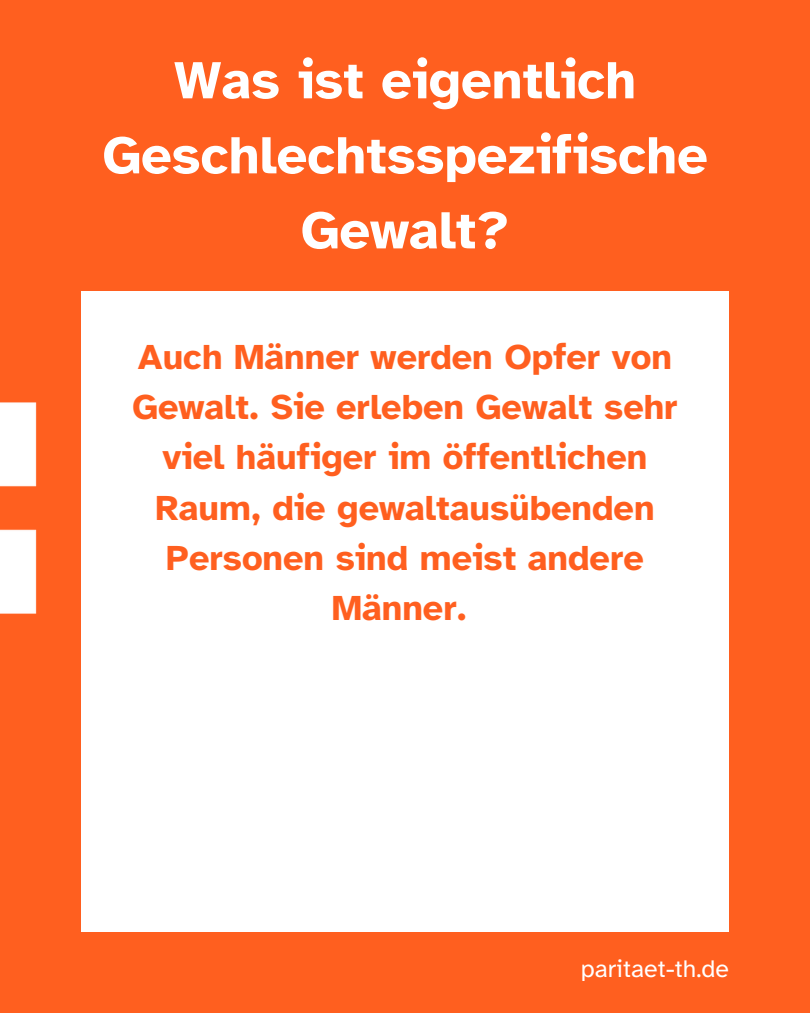
<style>
.page{position:relative;width:810px;height:1013px;background:#fff}
.page>*{position:absolute;margin:0;border:0;box-sizing:border-box;transform-origin:0 0}
.t1{font:700 54.1px/75px "Atkinson Hyperlegible";color:#fff;text-align:center}
.t2{font:700 36px/50.2px "Atkinson Hyperlegible";color:#ff5f1f;text-align:center}
.t3{font:24.8px "Atkinson Hyperlegible";color:#fff}
</style>
<div class="page">
<div style="left:0;top:0;width:810px;height:1012px;background:#ff5f1f"></div>
<img style="left:0;top:402px;width:37px;height:212px">
<div style="left:81px;top:291px;width:648px;height:641px;background:#fff"></div>
<p class="t1" style="left:102px;top:46px;width:607px">Was ist eigentlich<br>Geschlechtsspezifische<br>Gewalt?</p>
<h1 class="t2" style="left:132px;top:334px;width:547px">Auch Männer werden Opfer von<br>Gewalt. Sie erleben Gewalt sehr viel häufiger im öffentlichen<br>Raum, die gewaltausübenden<br>Personen sind meist andere<br>Männer.</h1>
<h2 class="t3" style="left:581px;top:957px;width:150px">paritaet-th.de</h2>
</div>
